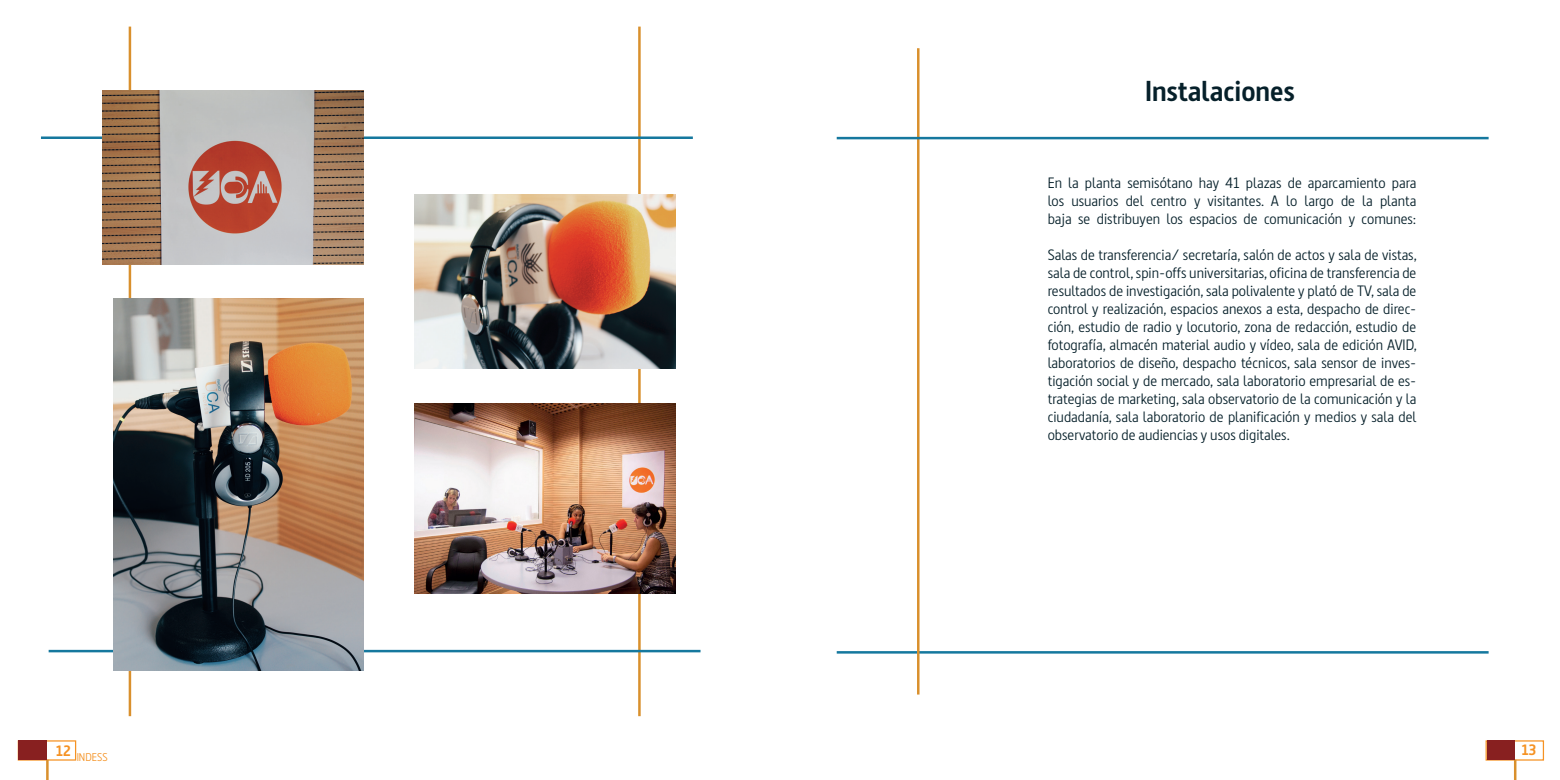
<style>
.page{position:relative;width:1560px;height:780px;background:#fff}
.page>*{position:absolute;margin:0;border:0;box-sizing:border-box;transform-origin:0 0}
.t1{font:700 28.75px "Dsignes";color:#06202a}
.t2{font:15px/18px "Dsignes";color:#06202a;text-align:justify}
.t3{font:700 15px "Dsignes";color:#f59223}
.t4{font:11.25px "Dsignes";color:#f59223}
</style>
<div class="page">
<hr style="left:129px;top:27px;width:2px;height:689px;background:#d9902d">
<hr style="left:638px;top:27px;width:2px;height:689px;background:#d9902d">
<hr style="left:41px;top:136px;width:651px;height:3px;background:#15789e">
<hr style="left:49px;top:649px;width:651px;height:3px;background:#15789e">
<hr style="left:46px;top:759px;width:3px;height:21px;background:#d9902d">
<div style="left:19px;top:741px;width:28px;height:19px;background:#882020"></div>
<img style="left:415px;top:195px;width:261px;height:174px">
<img style="left:114px;top:299px;width:250px;height:371px">
<img style="left:415px;top:403px;width:261px;height:190px">
<img style="left:103px;top:90px;width:261px;height:174px">
<hr style="left:836px;top:651px;width:652px;height:2px;background:#15789e">
<hr style="left:1513px;top:759px;width:3px;height:21px;background:#d9902d">
<div style="left:1486px;top:740px;width:28px;height:20px;background:#882020"></div>
<hr style="left:916px;top:48px;width:3px;height:646px;background:#d9902d">
<hr style="left:836px;top:137px;width:652px;height:2px;background:#15789e">
<h1 class="t1" style="left:1144px;top:74px;width:152px">Instalaciones</h1>
<p class="t2" style="left:1047px;top:173px;width:370px">En la planta semisótano hay 41 plazas de aparcamiento para los usuarios del centro y visitantes. A lo largo de la planta baja se distribuyen los espacios de comunicación y comunes:</p>
<p class="t2" style="left:1047px;top:245px;width:371px">Salas de transferencia/ secretaría, salón de actos y sala de vistas, sala de control, spin-offs universitarias, oficina de transferencia de resultados de investigación, sala polivalente y plató de TV, sala de control y realización, espacios anexos a esta, despacho de direc&shy;ción, estudio de radio y locutorio, zona de redacción, estudio de fotografía, almacén material audio y vídeo, sala de edición AVID, laboratorios de diseño, despacho técnicos, sala sensor de inves&shy;tigación social y de mercado, sala laboratorio empresarial de es&shy;trategias de marketing, sala observatorio de la comunicación y la ciudadanía, sala laboratorio de planificación y medios y sala del observatorio de audiencias y usos digitales.</p>
<p class="t4" style="left:56px;top:750px;width:53px"><sup>12</sup> INDESS</p>
<p class="t3" style="left:1521px;top:741px;width:16px">13</p>
</div>
